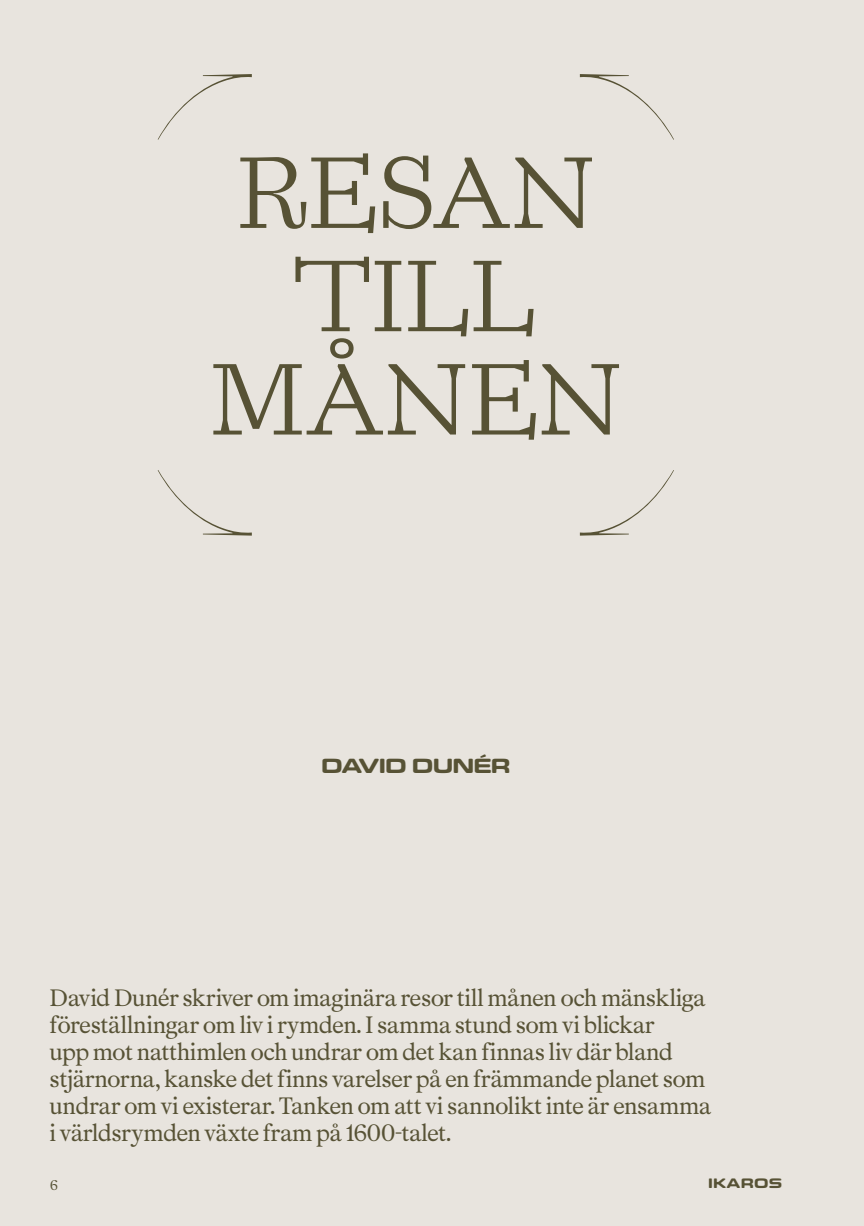
<style>
.page{position:relative;width:864px;height:1226px;background:#fff}
.page>*{position:absolute;margin:0;border:0;box-sizing:border-box;transform-origin:0 0}
.t1{font:103.08px/103.2px "ABC Laica";letter-spacing:-.035em;color:#575235;text-align:center}
.t2{font:23.62px/26.9px "Mercure";letter-spacing:-.025em;color:#575235}
.t3{font:700 21px "Eurostile Candy LT Pro";letter-spacing:-.04em;color:#575235}
.t4{font:700 14px "Eurostile Candy LT Pro";letter-spacing:.01em;color:#575235}
.t5{font:14px "Mercure Transcript";color:#575235}
</style>
<div class="page">
<div style="left:0;top:0;width:863px;height:1225px;background:#e8e4de"></div>
<svg style="left:158px;top:470px;width:94px;height:65px"></svg>
<svg style="left:579px;top:471px;width:94px;height:64px"></svg>
<svg style="left:158px;top:74px;width:94px;height:66px"></svg>
<svg style="left:579px;top:74px;width:94px;height:65px"></svg>
<h1 class="t1" style="left:208px;top:139px;width:417px">RESAN<br>TILL<br>MÅNEN</h1>
<p class="t3" style="left:321px;top:753px;width:191px">DAVID DUNÉR</p>
<p class="t2" style="left:50px;top:984px;width:663px">David Dunér skriver om imaginära resor till månen och mänskliga föreställningar om liv i rymden. I samma stund som vi blickar<br>upp mot natthimlen och undrar om det kan finnas liv där bland stjärnorna, kanske det finns varelser på en främmande planet som undrar om vi existerar. Tanken om att vi sannolikt inte är ensamma i världsrymden växte fram på 1600-talet.</p>
<p class="t5" style="left:50px;top:1175px;width:11px">6</p>
<p class="t4" style="left:708px;top:1175px;width:75px">IKAROS</p>
</div>
